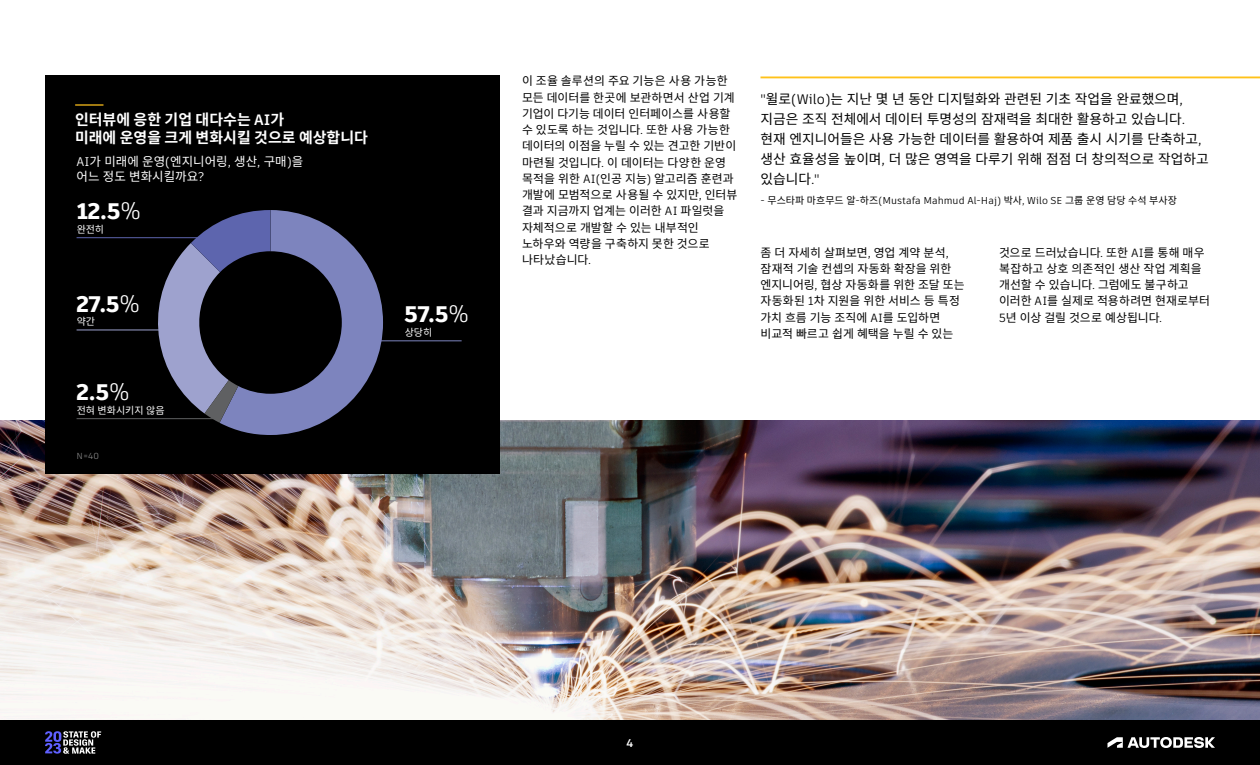
<style>
.page{position:relative;width:1260px;height:765px;background:#fff}
.page>*{position:absolute;margin:0;border:0;box-sizing:border-box;transform-origin:0 0}
.t1{font:800 22.5px "Artifakt Element";color:#fff}
.t2{font:700 15px/18px "Noto Sans KR";color:#fff}
.Pull_quote_customer_name{font:13.75px/20px "Noto Sans KR";color:#000}
.t3{font:12.5px/15px "Noto Sans KR";color:#fff}
.Body_text{font:11.88px/16.2px "Noto Sans KR";color:#000}
.t4{font:700 11.25px "Artifakt Element";color:#fff}
.Pull_quote_customer_name-2{font:10px "Artifakt Element";color:#000}
.t5{font:10px "Noto Sans KR";color:#fff}
.t6{font:8.75px "Artifakt Element";color:#868686}
.s1{font-family:"Artifakt Element"}
.s2{font-weight:400}
.s3{font-family:"Noto Sans KR"}
</style>
<div class="page">
<div style="left:0;top:720px;width:1260px;height:45px;background:#000"></div>
<svg style="left:1108px;top:737px;width:107px;height:11px"></svg>
<svg style="left:45px;top:731px;width:56px;height:23px"></svg>
<img style="left:0;top:420px;width:1260px;height:300px">
<hr style="left:760px;top:76px;width:500px;height:2px;background:#ffc21a">
<div style="left:45px;top:75px;width:455px;height:399px;background:#000"></div>
<hr style="left:75px;top:104px;width:28px;height:2px;background:#ffc11c">
<svg style="left:143px;top:210px;width:240px;height:225px"></svg>
<hr style="left:77px;top:237px;width:122px;height:1px;background:#5d65ae">
<hr style="left:77px;top:329px;width:102px;height:1px;background:#9ea2ce">
<hr style="left:77px;top:418px;width:139px;height:1px;background:#5f6062">
<hr style="left:359px;top:340px;width:103px;height:1px;background:#7d84be">
<p class="t2" style="left:75px;top:111px;width:295px">인터뷰에 응한 기업 대다수는 <span class="s1">AI</span>가<br>미래에 운영을 크게 변화시킬 것으로 예상합니다</p>
<p class="t3" style="left:77px;top:154px;width:228px"><span class="s1">AI</span>가 미래에 운영<span class="s1">(</span>엔지니어링<span class="s1">,</span> 생산<span class="s1">,</span> 구매<span class="s1">)</span>을 어느 정도 변화시킬까요<span class="s1">?</span></p>
<h1 class="t1" style="left:77px;top:196px;width:66px">12.5<span class="s2">%</span></h1>
<p class="t5" style="left:77px;top:223px;width:29px">완전히</p>
<h1 class="t1" style="left:77px;top:288px;width:65px">27.5<span class="s2">%</span></h1>
<p class="t5" style="left:77px;top:316px;width:20px">약간</p>
<h1 class="t1" style="left:77px;top:377px;width:55px">2.5<span class="s2">%</span></h1>
<p class="t5" style="left:77px;top:404px;width:90px">전혀 변화시키지 않음</p>
<p class="t6" style="left:77px;top:449px;width:24px">N=40</p>
<h1 class="t1" style="left:405px;top:299px;width:66px">57.5<span class="s2">%</span></h1>
<p class="t5" style="left:405px;top:326px;width:29px">상당히</p>
<p class="Body_text" style="left:522px;top:73px;width:217px">이 조율 솔루션의 주요 기능은 사용 가능한 모든 데이터를 한곳에 보관하면서 산업 기계 기업이 다기능 데이터 인터페이스를 사용할 수 있도록 하는 것입니다<span class="s1">.</span> 또한 사용 가능한 데이터의 이점을 누릴 수 있는 견고한 기반이 마련될 것입니다<span class="s1">.</span> 이 데이터는 다양한 운영 목적을 위한 <span class="s1">AI(</span>인공 지능<span class="s1">)</span> 알고리즘 훈련과 개발에 모범적으로 사용될 수 있지만<span class="s1">,</span> 인터뷰 결과 지금까지 업계는 이러한 <span class="s1">AI</span> 파일럿을 자체적으로 개발할 수 있는 내부적인 노하우와 역량을 구축하지 못한 것으로 나타났습니다<span class="s1">.</span></p>
<p class="Pull_quote_customer_name" style="left:761px;top:89px;width:450px"><span class="s1">"</span>윌로<span class="s1">(Wilo)</span>는 지난 몇 년 동안 디지털화와 관련된 기초 작업을 완료했으며<span class="s1">, </span>지금은 조직 전체에서 데이터 투명성의 잠재력을 최대한 활용하고 있습니다<span class="s1">. </span>현재 엔지니어들은 사용 가능한 데이터를 활용하여 제품 출시 시기를 단축하고<span class="s1">, </span>생산 효율성을 높이며<span class="s1">,</span> 더 많은 영역을 다루기 위해 점점 더 창의적으로 작업하고 있습니다<span class="s1">."</span></p>
<p class="Pull_quote_customer_name-2" style="left:761px;top:193px;width:418px">- <span class="s3">무스타파 마흐무드 알</span>-<span class="s3">하즈</span>(Mustafa Mahmud Al-Haj) <span class="s3">박사</span>, Wilo SE <span class="s3">그룹 운영 담당 수석 부사장</span></p>
<p class="Body_text" style="left:761px;top:244px;width:206px">좀 더 자세히 살펴보면<span class="s1">,</span> 영업 계약 분석<span class="s1">, </span>잠재적 기술 컨셉의 자동화 확장을 위한 엔지니어링<span class="s1">,</span> 협상 자동화를 위한 조달 또는 자동화된 <span class="s1">1</span>차 지원을 위한 서비스 등 특정 가치 흐름 기능 조직에 <span class="s1">AI</span>를 도입하면 비교적 빠르고 쉽게 혜택을 누릴 수 있는</p>
<p class="Body_text" style="left:999px;top:244px;width:213px">것으로 드러났습니다<span class="s1">.</span> 또한 <span class="s1">AI</span>를 통해 매우 복잡하고 상호 의존적인 생산 작업 계획을 개선할 수 있습니다<span class="s1">.</span> 그럼에도 불구하고 이러한 <span class="s1">AI</span>를 실제로 적용하려면 현재로부터<br><span class="s1">5</span>년 이상 걸릴 것으로 예상됩니다<span class="s1">.</span></p>
<p class="t4" style="left:627px;top:735px;width:8px">4</p>
</div>
